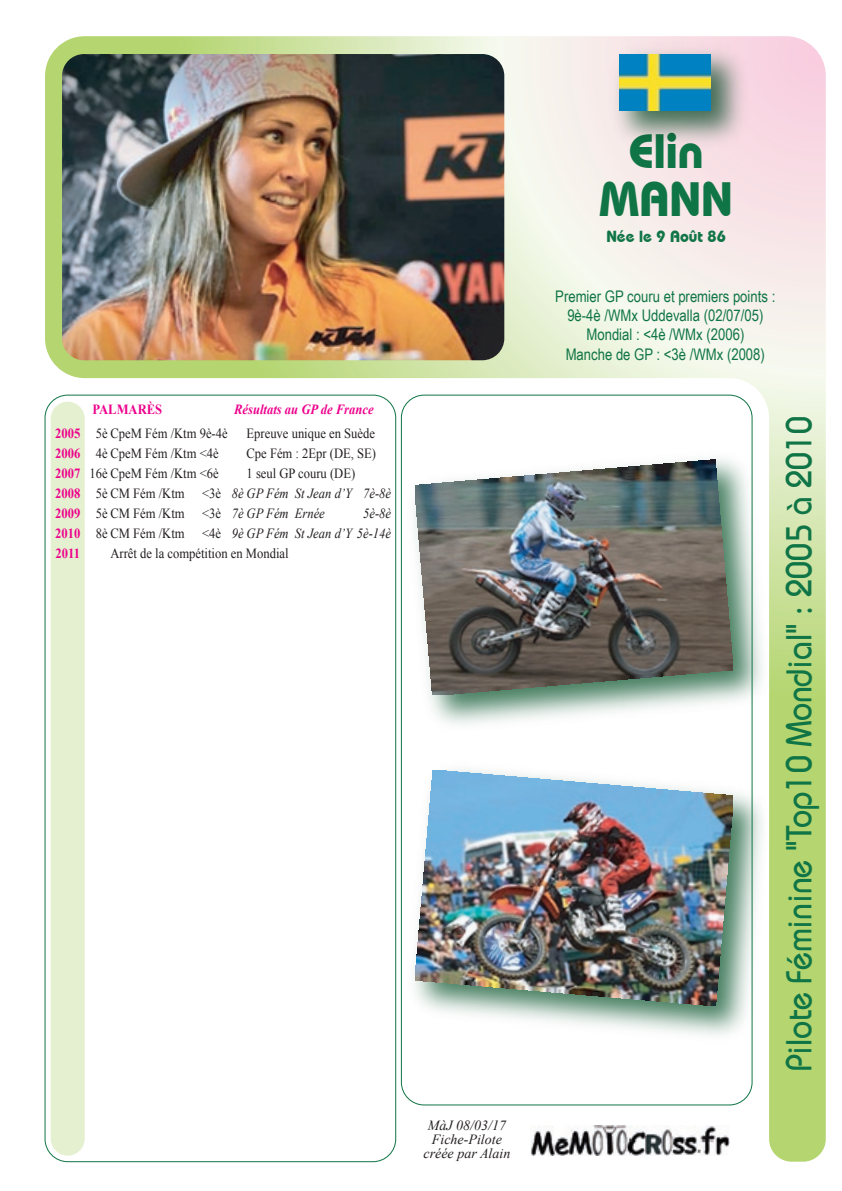
<style>
.page{position:relative;width:842px;height:1191px;background:#fff}
.page>*{position:absolute;margin:0;border:0;box-sizing:border-box;transform-origin:0 0}
.t1{font:700 48px/48px "Bauhaus IT Cby BT";color:#107546;text-align:center}
.t2{font:36px "Bauhaus";color:#107546;scale:.9 1}
.t3{font:16px/19.2px "Arial Narrow";color:#107546;text-align:center}
.t4{font:700 16px "Bauhaus IT Cby BT";color:#107546}
.t5{font:14px/20px "Times New Roman";color:#231f20;scale:.9 1}
.t6{font:italic 14px "Times New Roman";color:#231f20;scale:.9 1}
.t7{font:700 14px/20px "Times New Roman";color:#ed028c;text-align:justify;scale:.9 1}
.t8{font:italic 14px/14px "Times New Roman";color:#231f20;text-align:center}
.t9{font:italic 700 14px "Times New Roman";color:#ed028c;scale:.9 1}
.s1{font-style:italic}
.s2{font-style:normal}
</style>
<div class="page">
<img style="left:45px;top:36px;width:781px;height:1125px">
<img style="left:531px;top:1125px;width:198px;height:30px">
<img style="left:602px;top:37px;width:154px;height:120px">
<img style="left:620px;top:54px;width:91px;height:57px">
<p class="t7" style="left:55px;top:423px;width:29px">2005<br>2006<br>2007<br>2008<br>2009<br>2010<br>2011</p>
<p class="t7" style="left:92px;top:399px;width:79px">PALMARÈS</p>
<p class="t9" style="left:234px;top:400px;width:157px">Résultats au GP de France</p>
<p class="t5" style="left:96px;top:423px;width:148px">5è CpeM Fém /Ktm 9è-4è</p>
<p class="t5" style="left:247px;top:423px;width:144px">Epreuve unique en Suède</p>
<p class="t5" style="left:96px;top:443px;width:138px">4è CpeM Fém /Ktm &lt;4è</p>
<p class="t5" style="left:247px;top:443px;width:145px">Cpe Fém : 2Epr (DE, SE)</p>
<p class="t5" style="left:89px;top:463px;width:145px">16è CpeM Fém /Ktm &lt;6è</p>
<p class="t5" style="left:96px;top:463px;width:330px;text-indent:151px">1 seul GP couru (DE)<br>5è CM Fém /Ktm &lt;3è <span class="s1">8è GP Fém St Jean d’Y 7è-8è<br></span>5è CM Fém /Ktm &lt;3è <span class="s1">7è GP Fém Ernée</span></p>
<p class="t6" style="left:363px;top:503px;width:33px">5è-8è</p>
<p class="t6" style="left:96px;top:523px;width:330px"><span class="s2">8è CM Fém /Ktm &lt;4è</span> 9è GP Fém St Jean d’Y 5è-14è</p>
<p class="t5" style="left:110px;top:543px;width:199px">Arrêt de la compétition en Mondial</p>
<p class="t8" style="left:423px;top:1118px;width:88px">MàJ 08/03/17<br>Fiche-Pilote créée par Alain</p>
<h1 class="t1" style="left:599px;top:127px;width:135px">Elin<br>MANN</h1>
<p class="t4" style="left:606px;top:226px;width:121px">Née le 9 Août 86</p>
<p class="t3" style="left:555px;top:286px;width:221px">Premier GP couru et premiers points :<br>9è-4è /WMx Uddevalla (02/07/05)<br>Mondial : &lt;4è /WMx (2006)<br>Manche de GP : &lt;3è /WMx (2008)</p>
<h2 class="t2" style="left:776px;top:1071px;width:729px;rotate:-90deg">Pilote Féminine "Top10 Mondial" : 2005 à 2010</h2>
</div>
